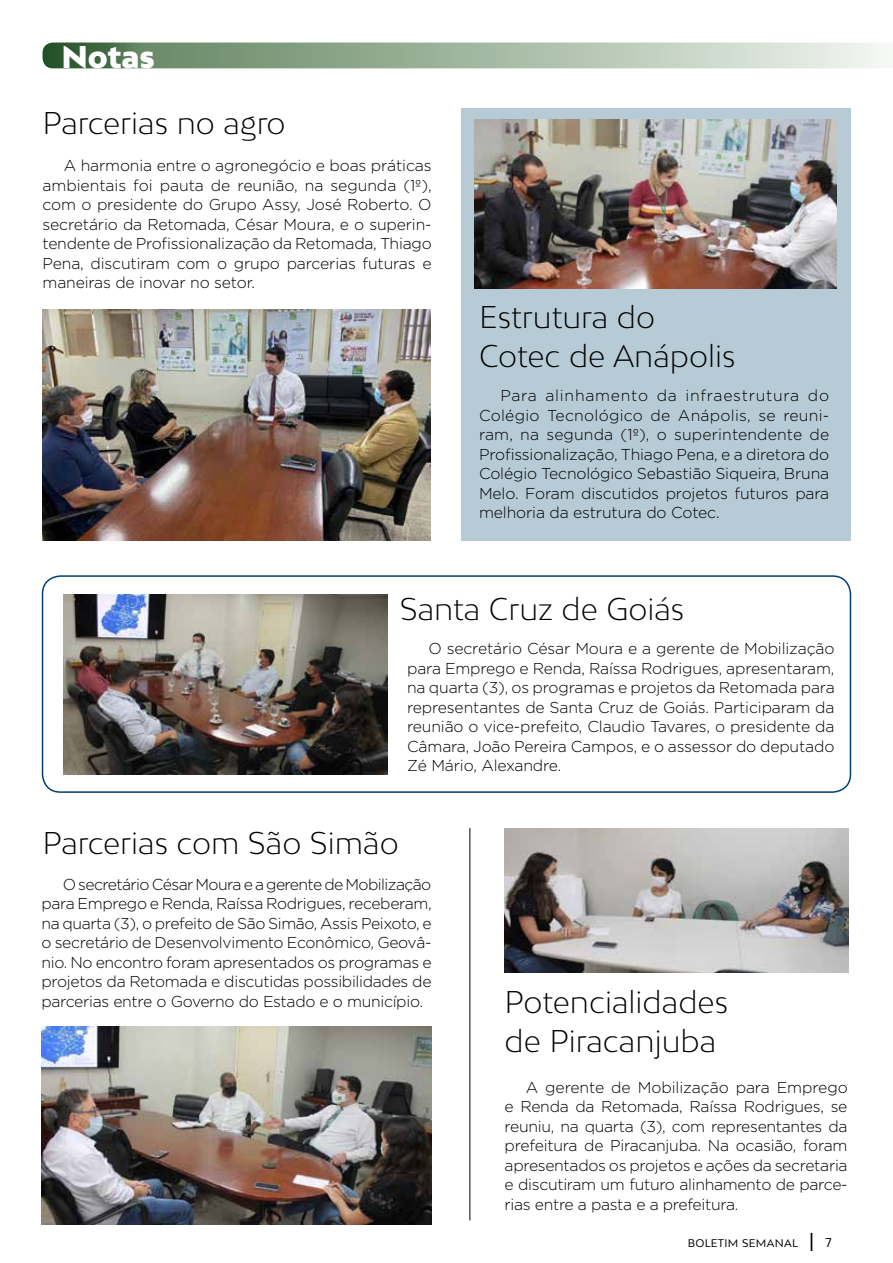
<style>
.page{position:relative;width:893px;height:1263px;background:#fff}
.page>*{position:absolute;margin:0;border:0;box-sizing:border-box;transform-origin:0 0}
.t1{font:300 29.7px/39px "Bw Mitga";color:#000}
.t2{font:900 29.7px "Bw Mitga";letter-spacing:-.005em;color:#fff}
.t3{font:300 15.75px/19.5px "Gotham";letter-spacing:-.02em;color:#000;text-align:justify}
.t4{font:10.5px "Bw Mitga";letter-spacing:.03em;color:#000}
.s1{font-size:18px}
.s2{font-size:12px}
</style>
<div class="page">
<div style="left:461px;top:108px;width:389px;height:432px;background:#b6cbd5"></div>
<svg style="left:43px;top:43px;width:842px;height:25px;background:#9eb39d"></svg>
<img style="left:43px;top:309px;width:388px;height:231px">
<img style="left:475px;top:120px;width:361px;height:168px">
<img style="left:64px;top:594px;width:323px;height:180px">
<div style="left:42px;top:575px;width:809px;height:218px;border:2px solid #003e74;border-radius:18px"></div>
<img style="left:41px;top:1026px;width:391px;height:198px">
<img style="left:505px;top:828px;width:343px;height:144px">
<hr style="left:469px;top:828px;width:1px;height:392px;background:#000">
<h1 class="t2" style="left:62px;top:37px;width:95px">Notas</h1>
<h1 class="t1" style="left:43px;top:102px;width:245px">Parcerias no agro</h1>
<p class="t3" style="left:43px;top:155px;width:391px;text-indent:21px">A harmonia entre o agronegócio e boas práticas ambientais foi pauta de reunião, na segunda (1º), com o presidente do Grupo Assy, José Roberto. O secretário da Retomada, César Moura, e o superin&shy;tendente de Profissionalização da Retomada, Thiago Pena, discutiram com o grupo parcerias futuras e maneiras de inovar no setor.</p>
<h1 class="t1" style="left:479px;top:296px;width:258px">Estrutura do<br>Cotec de Anápolis</h1>
<p class="t3" style="left:479px;top:386px;width:352px;text-indent:21px">Para alinhamento da infraestrutura do Colégio Tecnológico de Anápolis, se reuni&shy;ram, na segunda (1º), o superintendente de Profissionalização, Thiago Pena, e a diretora do Colégio Tecnológico Sebastião Siqueira, Bruna Melo. Foram discutidos projetos futuros para melhoria da estrutura do Cotec.</p>
<h1 class="t1" style="left:400px;top:588px;width:286px">Santa Cruz de Goiás</h1>
<p class="t3" style="left:407px;top:639px;width:429px;text-indent:21px">O secretário César Moura e a gerente de Mobilização para Emprego e Renda, Raíssa Rodrigues, apresentaram, na quarta (3), os programas e projetos da Retomada para representantes de Santa Cruz de Goiás. Participaram da reunião o vice-prefeito, Claudio Tavares, o presidente da Câmara, João Pereira Campos, e o assessor do deputado Zé Mário, Alexandre.</p>
<h1 class="t1" style="left:43px;top:822px;width:358px">Parcerias com São Simão</h1>
<p class="t3" style="left:41px;top:874px;width:392px;text-indent:21px">O secretário César Moura e a gerente de Mobilização para Emprego e Renda, Raíssa Rodrigues, receberam, na quarta (3), o prefeito de São Simão, Assis Peixoto, e o secretário de Desenvolvimento Econômico, Geovâ&shy;nio. No encontro foram apresentados os programas e projetos da Retomada e discutidas possibilidades de parcerias entre o Governo do Estado e o município.</p>
<h1 class="t1" style="left:505px;top:982px;width:225px">Potencialidades de Piracanjuba</h1>
<p class="t3" style="left:505px;top:1077px;width:345px;text-indent:21px">A gerente de Mobilização para Emprego e Renda da Retomada, Raíssa Rodrigues, se reuniu, na quarta (3), com representantes da prefeitura de Piracanjuba. Na ocasião, foram apresentados os projetos e ações da secretaria e discutiram um futuro alinhamento de parce&shy;rias entre a pasta e a prefeitura.</p>
<p class="t4" style="left:688px;top:1236px;width:146px">BOLETIM SEMANAL <span class="s1">|</span> <span class="s2">7</span></p>
</div>
